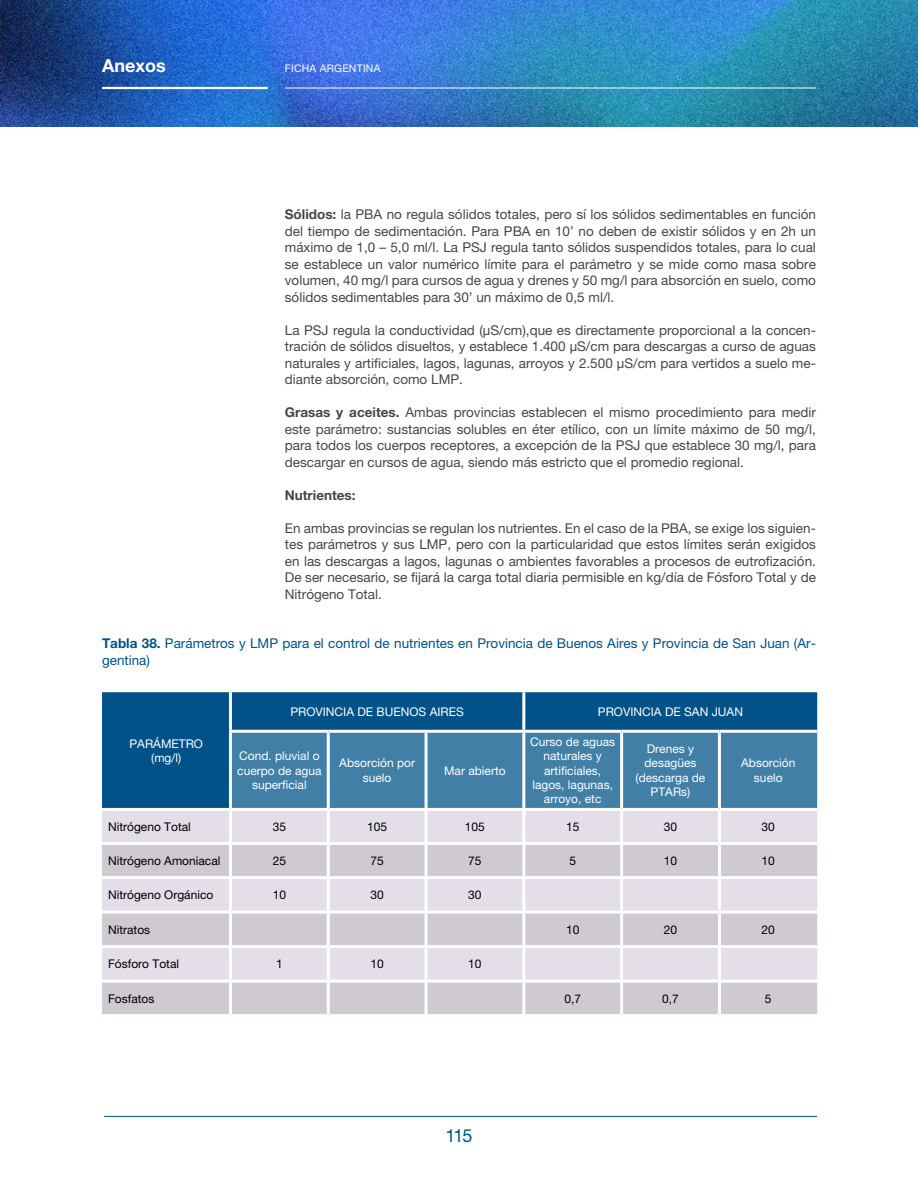
<style>
.page{position:relative;width:918px;height:1188px;background:#fff}
.page>*{position:absolute;margin:0;border:0;box-sizing:border-box;transform-origin:0 0}
.t1{font:700 18px "Helvetica Neue LT Pro";color:#fff}
.t2{font:18px "Helvetica Neue LT Pro";color:#005288}
.t3{font:13.5px/16.5px "Helvetica Neue LT Pro";color:#464646;text-align:justify}
.titulo_tabla{font:13.5px/16.5px "Helvetica Neue LT Pro";color:#005288}
.t4{font:700 13.5px "Helvetica Neue LT Pro";color:#464646}
.t5{font:12px/14.4px "Helvetica Neue LT Pro";color:#fff;text-align:center}
.t6{font:12px "Helvetica Neue LT Pro";color:#000}
.t7{font:10.5px "Helvetica Neue LT Pro";letter-spacing:.02em;color:#fff}
.s1{font-weight:700}
</style>
<div class="page">
<img style="left:0;top:0;width:918px;height:126px">
<hr style="left:285px;top:88px;width:531px;height:1px;background:#fff">
<hr style="left:102px;top:87px;width:166px;height:2px;background:#fff">
<hr style="left:104px;top:1116px;width:713px;height:1px;background:#005288">
<div style="left:102px;top:692px;width:715px;height:116px;background:#005288"></div>
<div style="left:232px;top:733px;width:585px;height:75px;background:#427fa7"></div>
<div style="left:102px;top:811px;width:715px;height:31px;background:#e3dee8"></div>
<svg style="left:102px;top:845px;width:715px;height:169px;fill:#cfc9d1"></svg>
<hr style="left:522px;top:692px;width:3px;height:38px;background:#fff">
<hr style="left:229px;top:692px;width:3px;height:38px;background:#fff">
<hr style="left:229px;top:730px;width:99px;height:3px;background:#fff">
<hr style="left:229px;top:733px;width:3px;height:75px;background:#fff">
<hr style="left:328px;top:730px;width:98px;height:3px;background:#fff">
<hr style="left:327px;top:733px;width:3px;height:75px;background:#fff">
<hr style="left:426px;top:730px;width:98px;height:3px;background:#fff">
<hr style="left:425px;top:733px;width:3px;height:75px;background:#fff">
<hr style="left:524px;top:730px;width:98px;height:3px;background:#fff">
<hr style="left:522px;top:733px;width:3px;height:75px;background:#fff">
<hr style="left:622px;top:730px;width:97px;height:3px;background:#fff">
<hr style="left:620px;top:733px;width:3px;height:75px;background:#fff">
<hr style="left:719px;top:730px;width:98px;height:3px;background:#fff">
<hr style="left:718px;top:733px;width:3px;height:75px;background:#fff">
<hr style="left:102px;top:876px;width:128px;height:3px;background:#fff">
<hr style="left:102px;top:945px;width:128px;height:3px;background:#fff">
<hr style="left:229px;top:811px;width:3px;height:31px;background:#fff">
<hr style="left:327px;top:811px;width:3px;height:31px;background:#fff">
<hr style="left:425px;top:811px;width:3px;height:31px;background:#fff">
<hr style="left:522px;top:811px;width:3px;height:31px;background:#fff">
<hr style="left:620px;top:811px;width:3px;height:31px;background:#fff">
<hr style="left:718px;top:811px;width:3px;height:31px;background:#fff">
<hr style="left:230px;top:876px;width:98px;height:3px;background:#fff">
<hr style="left:229px;top:879px;width:3px;height:32px;background:#fff">
<hr style="left:328px;top:876px;width:98px;height:3px;background:#fff">
<hr style="left:327px;top:879px;width:3px;height:32px;background:#fff">
<hr style="left:426px;top:876px;width:98px;height:3px;background:#fff">
<hr style="left:425px;top:879px;width:3px;height:32px;background:#fff">
<hr style="left:524px;top:876px;width:98px;height:3px;background:#fff">
<hr style="left:522px;top:879px;width:3px;height:32px;background:#fff">
<hr style="left:622px;top:876px;width:97px;height:3px;background:#fff">
<hr style="left:620px;top:879px;width:3px;height:32px;background:#fff">
<hr style="left:719px;top:876px;width:98px;height:3px;background:#fff">
<hr style="left:718px;top:879px;width:3px;height:32px;background:#fff">
<hr style="left:230px;top:945px;width:98px;height:3px;background:#fff">
<hr style="left:229px;top:948px;width:3px;height:32px;background:#fff">
<hr style="left:328px;top:945px;width:98px;height:3px;background:#fff">
<hr style="left:327px;top:948px;width:3px;height:32px;background:#fff">
<hr style="left:426px;top:945px;width:98px;height:3px;background:#fff">
<hr style="left:425px;top:948px;width:3px;height:32px;background:#fff">
<hr style="left:524px;top:945px;width:98px;height:3px;background:#fff">
<hr style="left:522px;top:948px;width:3px;height:32px;background:#fff">
<hr style="left:622px;top:945px;width:97px;height:3px;background:#fff">
<hr style="left:620px;top:948px;width:3px;height:32px;background:#fff">
<hr style="left:719px;top:945px;width:98px;height:3px;background:#fff">
<hr style="left:718px;top:948px;width:3px;height:32px;background:#fff">
<hr style="left:102px;top:911px;width:128px;height:3px;background:#fff">
<hr style="left:102px;top:980px;width:128px;height:3px;background:#fff">
<hr style="left:229px;top:845px;width:3px;height:31px;background:#fff">
<hr style="left:327px;top:845px;width:3px;height:31px;background:#fff">
<hr style="left:425px;top:845px;width:3px;height:31px;background:#fff">
<hr style="left:522px;top:845px;width:3px;height:31px;background:#fff">
<hr style="left:620px;top:845px;width:3px;height:31px;background:#fff">
<hr style="left:718px;top:845px;width:3px;height:31px;background:#fff">
<hr style="left:230px;top:911px;width:98px;height:3px;background:#fff">
<hr style="left:229px;top:914px;width:3px;height:31px;background:#fff">
<hr style="left:328px;top:911px;width:98px;height:3px;background:#fff">
<hr style="left:327px;top:914px;width:3px;height:31px;background:#fff">
<hr style="left:426px;top:911px;width:98px;height:3px;background:#fff">
<hr style="left:425px;top:914px;width:3px;height:31px;background:#fff">
<hr style="left:524px;top:911px;width:98px;height:3px;background:#fff">
<hr style="left:522px;top:914px;width:3px;height:31px;background:#fff">
<hr style="left:622px;top:911px;width:97px;height:3px;background:#fff">
<hr style="left:620px;top:914px;width:3px;height:31px;background:#fff">
<hr style="left:719px;top:911px;width:98px;height:3px;background:#fff">
<hr style="left:718px;top:914px;width:3px;height:31px;background:#fff">
<hr style="left:230px;top:980px;width:98px;height:3px;background:#fff">
<hr style="left:229px;top:983px;width:3px;height:31px;background:#fff">
<hr style="left:328px;top:980px;width:98px;height:3px;background:#fff">
<hr style="left:327px;top:983px;width:3px;height:31px;background:#fff">
<hr style="left:426px;top:980px;width:98px;height:3px;background:#fff">
<hr style="left:425px;top:983px;width:3px;height:31px;background:#fff">
<hr style="left:524px;top:980px;width:98px;height:3px;background:#fff">
<hr style="left:522px;top:983px;width:3px;height:31px;background:#fff">
<hr style="left:622px;top:980px;width:97px;height:3px;background:#fff">
<hr style="left:620px;top:983px;width:3px;height:31px;background:#fff">
<hr style="left:719px;top:980px;width:98px;height:3px;background:#fff">
<hr style="left:718px;top:983px;width:3px;height:31px;background:#fff">
<h1 class="t1" style="left:102px;top:55px;width:65px">Anexos</h1>
<p class="t7" style="left:285px;top:62px;width:97px">FICHA ARGENTINA</p>
<p class="t3" style="left:285px;top:206px;width:533px"><span class="s1">Sólidos:</span> la PBA no regula sólidos totales, pero sí los sólidos sedimentables en función del tiempo de sedimentación. Para PBA en 10’ no deben de existir sólidos y en 2h un máximo de 1,0 – 5,0 ml/l. La PSJ regula tanto sólidos suspendidos totales, para lo cual se establece un valor numérico límite para el parámetro y se mide como masa sobre volumen, 40 mg/l para cursos de agua y drenes y 50 mg/l para absorción en suelo, como sólidos sedimentables para 30’ un máximo de 0,5 ml/l.</p>
<p class="t3" style="left:285px;top:321px;width:533px">La PSJ regula la conductividad (µS/cm),que es directamente proporcional a la concen&shy;tración de sólidos disueltos, y establece 1.400 µS/cm para descargas a curso de aguas naturales y artificiales, lagos, lagunas, arroyos y 2.500 µS/cm para vertidos a suelo me&shy;diante absorción, como LMP.</p>
<p class="t3" style="left:285px;top:404px;width:533px"><span class="s1">Grasas y aceites.</span> Ambas provincias establecen el mismo procedimiento para medir este parámetro: sustancias solubles en éter etílico, con un límite máximo de 50 mg/l, para todos los cuerpos receptores, a excepción de la PSJ que establece 30 mg/l, para descargar en cursos de agua, siendo más estricto que el promedio regional.</p>
<p class="t4" style="left:285px;top:486px;width:72px">Nutrientes:</p>
<p class="t3" style="left:285px;top:519px;width:533px">En ambas provincias se regulan los nutrientes. En el caso de la PBA, se exige los siguien&shy;tes parámetros y sus LMP, pero con la particularidad que estos límites serán exigidos en las descargas a lagos, lagunas o ambientes favorables a procesos de eutrofización.<br>De ser necesario, se fijará la carga total diaria permisible en kg/día de Fósforo Total y de Nitrógeno Total.</p>
<p class="titulo_tabla" style="left:102px;top:635px;width:715px"><span class="s1">Tabla 38.</span> Parámetros y LMP para el control de nutrientes en Provincia de Buenos Aires y Provincia de San Juan (Ar&shy;gentina)</p>
<p class="t5" style="left:129px;top:736px;width:75px">PARÁMETRO</p>
<p class="t5" style="left:151px;top:751px;width:32px">(mg/l)</p>
<p class="t5" style="left:290px;top:704px;width:175px">PROVINCIA DE BUENOS AIRES</p>
<p class="t5" style="left:598px;top:704px;width:147px">PROVINCIA DE SAN JUAN</p>
<p class="t5" style="left:237px;top:749px;width:86px">Cond. pluvial o cuerpo de agua superficial</p>
<p class="t5" style="left:339px;top:756px;width:77px">Absorción por suelo</p>
<p class="t5" style="left:444px;top:763px;width:63px">Mar abierto</p>
<p class="t5" style="left:530px;top:734px;width:86px">Curso de aguas naturales y artificiales, lagos, lagunas, arroyo, etc</p>
<p class="t5" style="left:636px;top:741px;width:71px">Drenes y desagües (descarga de<br>PTARs)</p>
<p class="t5" style="left:741px;top:756px;width:56px">Absorción suelo</p>
<p class="t6" style="left:108px;top:819px;width:84px">Nitrógeno Total</p>
<p class="t6" style="left:273px;top:819px;width:15px">35</p>
<p class="t6" style="left:367px;top:819px;width:22px">105</p>
<p class="t6" style="left:465px;top:819px;width:22px">105</p>
<p class="t6" style="left:566px;top:819px;width:15px">15</p>
<p class="t6" style="left:664px;top:819px;width:15px">30</p>
<p class="t6" style="left:762px;top:819px;width:15px">30</p>
<p class="t6" style="left:108px;top:853px;width:114px">Nitrógeno Amoniacal</p>
<p class="t6" style="left:273px;top:853px;width:15px">25</p>
<p class="t6" style="left:370px;top:853px;width:15px">75</p>
<p class="t6" style="left:468px;top:853px;width:15px">75</p>
<p class="t6" style="left:569px;top:853px;width:8px">5</p>
<p class="t6" style="left:664px;top:853px;width:15px">10</p>
<p class="t6" style="left:762px;top:853px;width:15px">10</p>
<p class="t6" style="left:108px;top:888px;width:107px">Nitrógeno Orgánico</p>
<p class="t6" style="left:273px;top:888px;width:15px">10</p>
<p class="t6" style="left:370px;top:888px;width:15px">30</p>
<p class="t6" style="left:468px;top:888px;width:15px">30</p>
<p class="t6" style="left:108px;top:922px;width:44px">Nitratos</p>
<p class="t6" style="left:566px;top:922px;width:15px">10</p>
<p class="t6" style="left:664px;top:922px;width:15px">20</p>
<p class="t6" style="left:762px;top:922px;width:15px">20</p>
<p class="t6" style="left:108px;top:957px;width:73px">Fósforo Total</p>
<p class="t6" style="left:276px;top:957px;width:8px">1</p>
<p class="t6" style="left:370px;top:957px;width:15px">10</p>
<p class="t6" style="left:468px;top:957px;width:15px">10</p>
<p class="t6" style="left:108px;top:991px;width:48px">Fosfatos</p>
<p class="t6" style="left:564px;top:991px;width:18px">0,7</p>
<p class="t6" style="left:662px;top:991px;width:18px">0,7</p>
<p class="t6" style="left:765px;top:991px;width:8px">5</p>
<h1 class="t2" style="left:446px;top:1125px;width:28px">115</h1>
</div>
